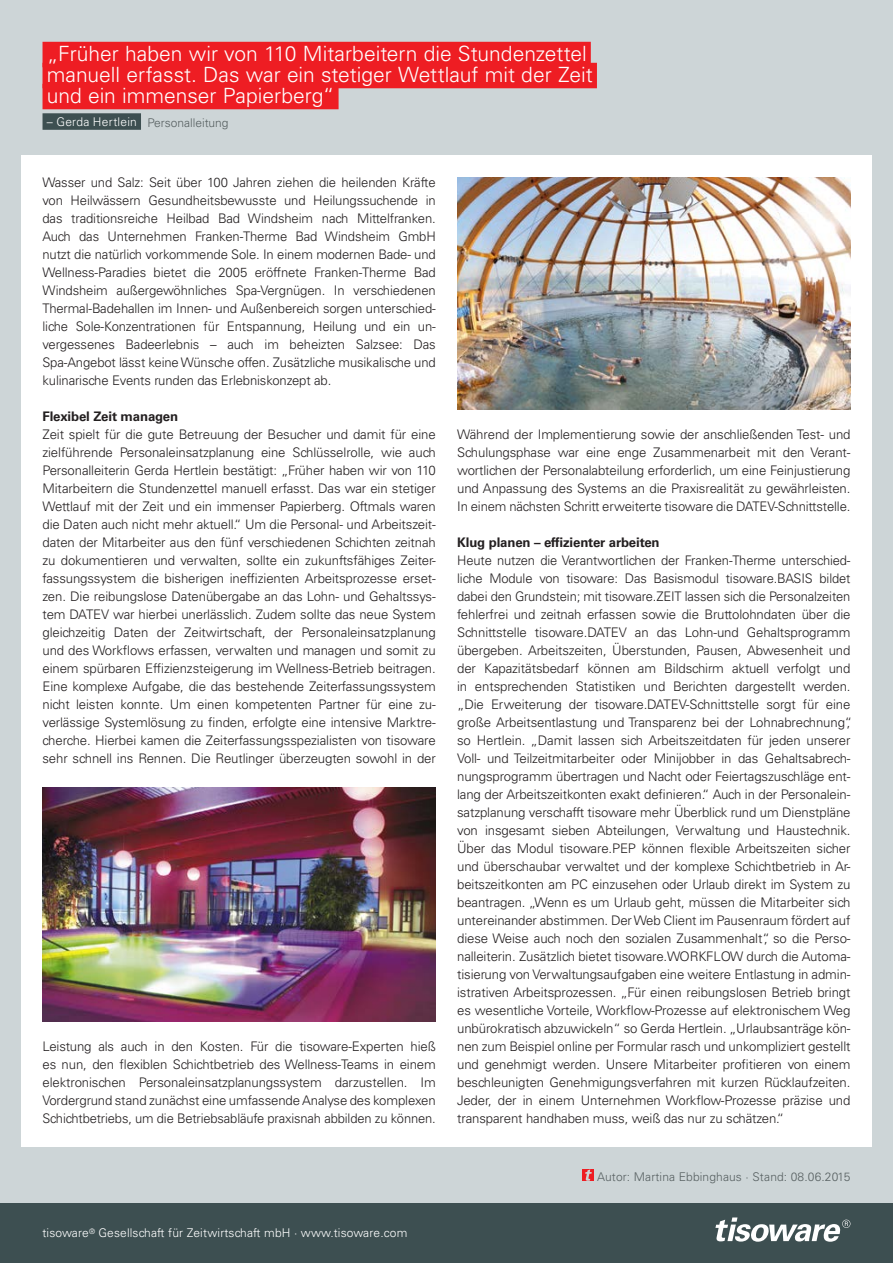
<style>
.page{position:relative;width:893px;height:1263px;background:#cdd5d7}
.page>*{position:absolute;margin:0;border:0;box-sizing:border-box;transform-origin:0 0}
.t1{font:300 21px/21px "Univers LT Std";color:#fff}
.t2{font:300 13.2px/18px "Univers LT Std";letter-spacing:-.01em;color:#231f20;text-align:justify}
.t3{font:700 13.2px "Univers LT Std";letter-spacing:-.01em;color:#231f20}
.t4{font:300 12px "Univers LT Std";letter-spacing:.01em;color:#576061}
.t5{font:300 12px "Univers LT Std";letter-spacing:.01em;color:#fff}
.s1{color:#fff}
</style>
<div class="page">
<div style="left:21px;top:155px;width:851px;height:991px;background:#fff"></div>
<img style="left:457px;top:178px;width:393px;height:231px">
<img style="left:43px;top:787px;width:393px;height:234px">
<div style="left:43px;top:42px;width:548px;height:25px;background:#ee1d23"></div>
<div style="left:43px;top:63px;width:554px;height:25px;background:#ee1d23"></div>
<div style="left:43px;top:84px;width:296px;height:25px;background:#ee1d23"></div>
<div style="left:43px;top:113px;width:98px;height:17px;background:#3d4f51"></div>
<div style="left:583px;top:1169px;width:11px;height:11px;background:#ee1d23"></div>
<svg style="left:585px;top:1169px;width:7px;height:12px"></svg>
<div style="left:0;top:1203px;width:893px;height:60px;background:#3d4f51"></div>
<svg style="left:715px;top:1217px;width:135px;height:25px"></svg>
<h1 class="t1" style="left:47px;top:43px;width:548px">„Früher haben wir von 110 Mitarbeitern die Stundenzettel manuell erfasst. Das war ein stetiger Wettlauf mit der Zeit und ein immenser Papierberg“</h1>
<p class="t4" style="left:47px;top:115px;width:183px"><span class="s1">– Gerda Hertlein</span> Personalleitung</p>
<p class="t2" style="left:42px;top:173px;width:395px">Wasser und Salz: Seit über 100 Jahren ziehen die heilenden Kräfte von Heilwässern Gesundheitsbewusste und Heilungssuchende in das traditionsreiche Heilbad Bad Windsheim nach Mittelfranken.<br>Auch das Unternehmen Franken-Therme Bad Windsheim GmbH nutzt die natürlich vorkommende Sole. In einem modernen Bade- und Wellness-Paradies bietet die 2005 eröffnete Franken-Therme Bad Windsheim außergewöhnliches Spa-Vergnügen. In verschiedenen Thermal-Badehallen im Innen- und Außenbereich sorgen unterschied&shy;liche Sole-Konzentrationen für Entspannung, Heilung und ein un&shy;vergessenes Badeerlebnis – auch im beheizten Salzsee: Das Spa-Angebot lässt keine Wünsche offen. Zusätzliche musikalische und kulinarische Events runden das Erlebniskonzept ab.</p>
<p class="t3" style="left:42px;top:409px;width:137px">Flexibel Zeit managen</p>
<p class="t2" style="left:42px;top:425px;width:395px">Zeit spielt für die gute Betreuung der Besucher und damit für eine zielführende Personaleinsatzplanung eine Schlüsselrolle, wie auch Personalleiterin Gerda Hertlein bestätigt: „Früher haben wir von 110<br>Mitarbeitern die Stundenzettel manuell erfasst. Das war ein stetiger Wettlauf mit der Zeit und ein immenser Papierberg. Oftmals waren die Daten auch nicht mehr aktuell.“ Um die Personal- und Arbeitszeit&shy;daten der Mitarbeiter aus den fünf verschiedenen Schichten zeitnah zu dokumentieren und verwalten, sollte ein zukunftsfähiges Zeiter&shy;fassungssystem die bisherigen ineffizienten Arbeitsprozesse erset&shy;zen. Die reibungslose Datenübergabe an das Lohn- und Gehaltssys&shy;tem DATEV war hierbei unerlässlich. Zudem sollte das neue System gleichzeitig Daten der Zeitwirtschaft, der Personaleinsatzplanung und des Workflows erfassen, verwalten und managen und somit zu einem spürbaren Effizienzsteigerung im Wellness-Betrieb beitragen.<br>Eine komplexe Aufgabe, die das bestehende Zeiterfassungssystem nicht leisten konnte. Um einen kompetenten Partner für eine zu&shy;verlässige Systemlösung zu finden, erfolgte eine intensive Marktre&shy;cherche. Hierbei kamen die Zeiterfassungsspezialisten von tisoware sehr schnell ins Rennen. Die Reutlinger überzeugten sowohl in der</p>
<p class="t2" style="left:42px;top:1037px;width:395px">Leistung als auch in den Kosten. Für die tisoware-Experten hieß es nun, den flexiblen Schichtbetrieb des Wellness-Teams in einem elektronischen Personaleinsatzplanungssystem darzustellen. Im Vordergrund stand zunächst eine umfassende Analyse des komplexen Schichtbetriebs, um die Betriebsabläufe praxisnah abbilden zu können.</p>
<p class="t5" style="left:43px;top:1226px;width:366px">tisoware<sup>®</sup> Gesellschaft für Zeitwirtschaft mbH · www.tisoware.com</p>
<p class="t2" style="left:457px;top:425px;width:395px">Während der Implementierung sowie der anschließenden Test- und Schulungsphase war eine enge Zusammenarbeit mit den Verant&shy;wortlichen der Personalabteilung erforderlich, um eine Feinjustierung und Anpassung des Systems an die Praxisrealität zu gewährleisten.<br>In einem nächsten Schritt erweiterte tisoware die DATEV-Schnittstelle.</p>
<p class="t3" style="left:457px;top:535px;width:204px">Klug planen – effizienter arbeiten</p>
<p class="t2" style="left:457px;top:551px;width:397px;text-align:left">Heute nutzen die Verantwortlichen der Franken-Therme unterschied&shy;liche Module von tisoware: Das Basismodul tisoware.BASIS bildet dabei den Grundstein; mit tisoware.ZEIT lassen sich die Personalzeiten fehlerfrei und zeitnah erfassen sowie die Bruttolohndaten über die Schnittstelle tisoware.DATEV an das Lohn-und Gehaltsprogramm übergeben. Arbeitszeiten, Überstunden, Pausen, Abwesenheit und der Kapazitätsbedarf können am Bildschirm aktuell verfolgt und in entsprechenden Statistiken und Berichten dargestellt werden. „Die Erweiterung der tisoware.DATEV-Schnittstelle sorgt für eine große Arbeitsentlastung und Transparenz bei der Lohnabrechnung“, so Hertlein. „Damit lassen sich Arbeitszeitdaten für jeden unserer Voll- und Teilzeitmitarbeiter oder Minijobber in das Gehaltsabrech&shy;nungsprogramm übertragen und Nacht oder Feiertagszuschläge ent&shy;lang der Arbeitszeitkonten exakt definieren.“ Auch in der Personalein&shy;satzplanung verschafft tisoware mehr Überblick rund um Dienstpläne von insgesamt sieben Abteilungen, Verwaltung und Haustechnik.<br>Über das Modul tisoware.PEP können flexible Arbeitszeiten sicher und überschaubar verwaltet und der komplexe Schichtbetrieb in Ar&shy;beitszeitkonten am PC einzusehen oder Urlaub direkt im System zu beantragen. „Wenn es um Urlaub geht, müssen die Mitarbeiter sich untereinander abstimmen. Der Web Client im Pausenraum fördert auf diese Weise auch noch den sozialen Zusammenhalt“, so die Perso&shy;nalleiterin. Zusätzlich bietet tisoware.WORKFLOW durch die Automa&shy;tisierung von Verwaltungsaufgaben eine weitere Entlastung in admin&shy;istrativen Arbeitsprozessen. „Für einen reibungslosen Betrieb bringt es wesentliche Vorteile, Workflow-Prozesse auf elektronischem Weg unbürokratisch abzuwickeln“ so Gerda Hertlein. „Urlaubsanträge kön&shy;nen zum Beispiel online per Formular rasch und unkompliziert gestellt und genehmigt werden. Unsere Mitarbeiter profitieren von einem beschleunigten Genehmigungsverfahren mit kurzen Rücklaufzeiten.<br>Jeder, der in einem Unternehmen Workflow-Prozesse präzise und transparent handhaben muss, weiß das nur zu schätzen.“</p>
<p class="t4" style="left:597px;top:1169px;width:255px">Autor: Martina Ebbinghaus ∙ Stand: 08.06.2015</p>
</div>
